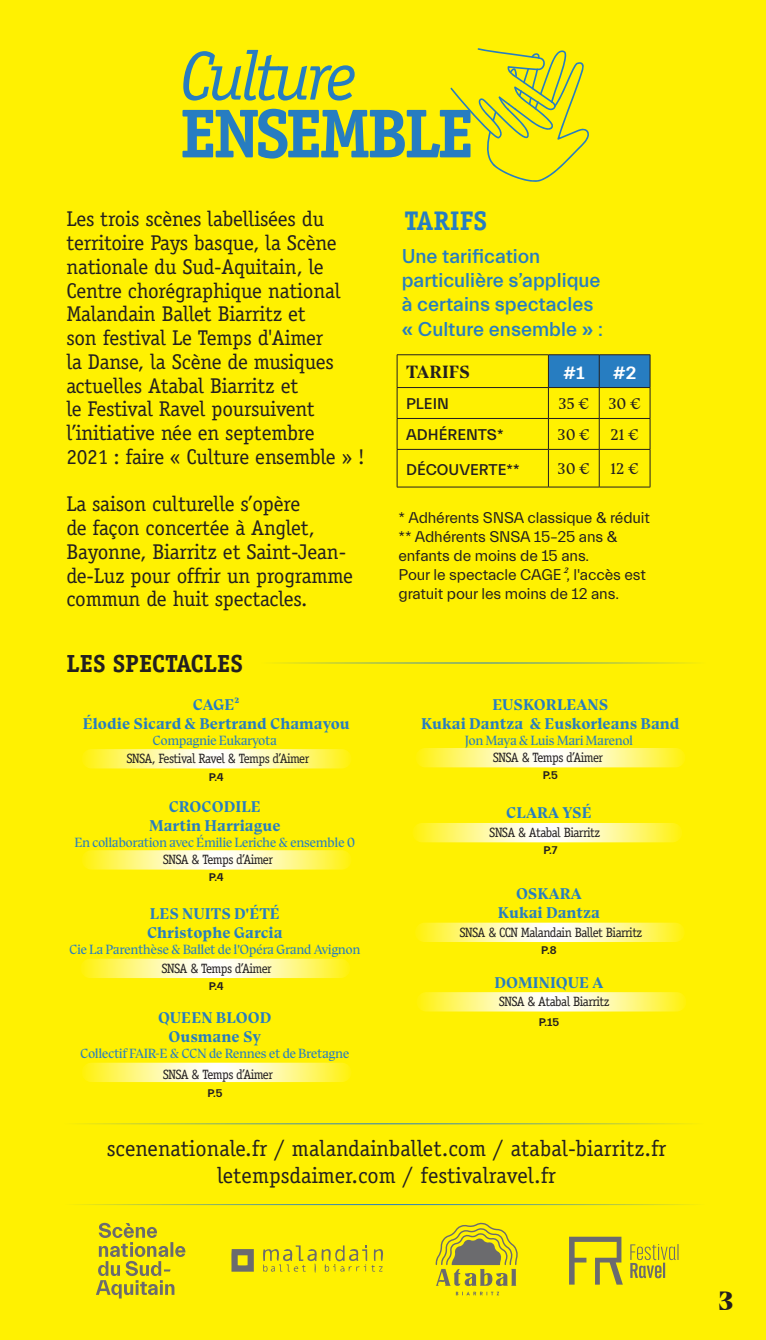
<style>
.page{position:relative;width:766px;height:1340px;background:#fff}
.page>*{position:absolute;margin:0;border:0;box-sizing:border-box;transform-origin:0 0}
.t1{font:700 69.3px "Officina Serif Std";letter-spacing:-.06em;color:#277dc1}
.t2{font:italic 69.3px "Officina Serif Std";letter-spacing:-.06em;color:#277dc1}
.t3{font:700 27px "Officina Serif Std";color:#277dc1}
.t4{font:900 27px "TRY Bluu Suuperstar";color:#231f20}
.t5{font:700 24.75px "Officina Serif Std";color:#231f20}
.t6{font:22.5px/27px "Officina Serif Std";color:#231f20;text-align:center}
.t7{font:21.38px/23.8px "Officina Serif Std";letter-spacing:-.01em;color:#231f20}
.t8{font:500 20.25px/24.3px "Everett";color:#277dc1}
.t9{font:700 18px "TRY Bluu Suuperstar";color:#231f20}
.t10{font:700 18px "Everett";color:#fff}
.t11{font:700 15.75px/18.9px "TRY Bluu Suuperstar";color:#277dc1;text-align:center}
.t12{font:15.75px/18.9px "Everett";letter-spacing:-.01em;color:#231f20}
.t13{font:500 15.75px "Everett";color:#231f20}
.t14{font:15.75px "TRY Bluu Suuperstar";color:#231f20}
.t15{font:13.5px "Officina Serif Std";letter-spacing:-.04em;color:#231f20;scale:.96 1}
.t16{font:13.5px "TRY Bluu Suuperstar";letter-spacing:-.04em;color:#277dc1}
.t17{font:700 11.25px "Everett";color:#231f20}
.s1{font-family:"TRY Bluu Suuperstar";font-style:italic}
</style>
<div class="page">
<div style="left:0;top:0;width:765px;height:1339px;background:#fff101"></div>
<svg style="left:450px;top:48px;width:139px;height:134px"></svg>
<svg style="left:231px;top:1249px;width:23px;height:22px"></svg>
<svg style="left:263px;top:1245px;width:120px;height:27px"></svg>
<svg style="left:96px;top:1222px;width:90px;height:76px"></svg>
<svg style="left:569px;top:1236px;width:53px;height:48px"></svg>
<svg style="left:630px;top:1244px;width:48px;height:34px"></svg>
<div style="left:549px;top:355px;width:100px;height:32px;background:#277dc1"></div>
<hr style="left:396px;top:354px;width:152px;height:1px;background:#231f20">
<hr style="left:396px;top:355px;width:1px;height:32px;background:#231f20">
<hr style="left:548px;top:354px;width:51px;height:1px;background:#231f20">
<hr style="left:548px;top:355px;width:1px;height:32px;background:#231f20">
<hr style="left:599px;top:354px;width:51px;height:1px;background:#231f20">
<hr style="left:598px;top:355px;width:1px;height:32px;background:#231f20">
<hr style="left:649px;top:355px;width:1px;height:32px;background:#231f20">
<hr style="left:396px;top:387px;width:152px;height:1px;background:#231f20">
<hr style="left:396px;top:388px;width:1px;height:30px;background:#231f20">
<hr style="left:548px;top:387px;width:51px;height:1px;background:#231f20">
<hr style="left:548px;top:388px;width:1px;height:30px;background:#231f20">
<hr style="left:599px;top:387px;width:51px;height:1px;background:#231f20">
<hr style="left:598px;top:388px;width:1px;height:30px;background:#231f20">
<hr style="left:649px;top:388px;width:1px;height:30px;background:#231f20">
<hr style="left:396px;top:418px;width:152px;height:1px;background:#231f20">
<hr style="left:396px;top:419px;width:1px;height:30px;background:#231f20">
<hr style="left:548px;top:418px;width:51px;height:1px;background:#231f20">
<hr style="left:548px;top:419px;width:1px;height:30px;background:#231f20">
<hr style="left:599px;top:418px;width:51px;height:1px;background:#231f20">
<hr style="left:598px;top:419px;width:1px;height:30px;background:#231f20">
<hr style="left:649px;top:419px;width:1px;height:30px;background:#231f20">
<hr style="left:396px;top:449px;width:152px;height:1px;background:#231f20">
<hr style="left:396px;top:449px;width:1px;height:38px;background:#231f20">
<hr style="left:548px;top:449px;width:51px;height:1px;background:#231f20">
<hr style="left:548px;top:449px;width:1px;height:38px;background:#231f20">
<hr style="left:599px;top:449px;width:51px;height:1px;background:#231f20">
<hr style="left:598px;top:449px;width:1px;height:38px;background:#231f20">
<hr style="left:649px;top:449px;width:1px;height:38px;background:#231f20">
<hr style="left:396px;top:486px;width:152px;height:1px;background:#231f20">
<hr style="left:548px;top:486px;width:51px;height:1px;background:#231f20">
<hr style="left:599px;top:486px;width:51px;height:1px;background:#231f20">
<hr style="left:261px;top:662px;width:444px;height:1px;background:#277dc1">
<hr style="left:64px;top:1123px;width:639px;height:1px;background:#277dc1">
<hr style="left:65px;top:1204px;width:639px;height:1px;background:#277dc1">
<svg style="left:435px;top:1222px;width:83px;height:63px"></svg>
<svg style="left:455px;top:1291px;width:44px;height:4px"></svg>
<svg style="left:82px;top:749px;width:269px;height:19px;background:#fff897"></svg>
<svg style="left:80px;top:958px;width:270px;height:20px;background:#fff892"></svg>
<svg style="left:416px;top:992px;width:270px;height:19px;background:#fff896"></svg>
<svg style="left:82px;top:1062px;width:269px;height:20px;background:#fff892"></svg>
<svg style="left:415px;top:922px;width:269px;height:20px;background:#fff893"></svg>
<svg style="left:412px;top:823px;width:270px;height:19px;background:#fff897"></svg>
<svg style="left:415px;top:748px;width:270px;height:19px;background:#fff897"></svg>
<svg style="left:82px;top:850px;width:269px;height:19px;background:#fff896"></svg>
<h1 class="t2" style="left:180px;top:36px;width:178px">Culture</h1>
<h1 class="t1" style="left:180px;top:91px;width:296px">ENSEMBLE</h1>
<p class="t7" style="left:66px;top:207px;width:300px">Les trois scènes labellisées du territoire Pays basque, la Scène nationale du Sud-Aquitain, le<br>Centre chorégraphique national<br>Malandain Ballet Biarritz et<br>son festival Le Temps d'Aimer<br>la Danse, la Scène de musiques actuelles Atabal Biarritz et<br>le Festival Ravel poursuivent l’initiative née en septembre<br>2021 : faire « Culture ensemble » !</p>
<p class="t7" style="left:66px;top:492px;width:288px">La saison culturelle s’opère<br>de façon concertée à Anglet,<br>Bayonne, Biarritz et Saint-Jean&shy;de-Luz pour offrir un programme commun de huit spectacles.</p>
<p class="t5" style="left:66px;top:647px;width:178px">LES SPECTACLES</p>
<p class="t11" style="left:83px;top:695px;width:268px">CAGE²<br>Élodie Sicard &amp; Bertrand Chamayou</p>
<p class="t16" style="left:153px;top:732px;width:126px">Compagnie Eukaryota</p>
<p class="t17" style="left:209px;top:770px;width:17px">P.4</p>
<p class="t11" style="left:149px;top:797px;width:133px">CROCODILE<br>Martin Harriague</p>
<p class="t16" style="left:74px;top:834px;width:282px">En collaboration avec Émilie Leriche &amp; ensemble 0</p>
<p class="t17" style="left:209px;top:870px;width:17px">P.4</p>
<p class="t11" style="left:147px;top:904px;width:137px;text-align:left">LES NUITS D'ÉTÉ<br>Christophe Garcia</p>
<p class="t16" style="left:69px;top:940px;width:292px">Cie La Parenthèse &amp; Ballet de l'Opéra Grand Avignon</p>
<p class="t17" style="left:209px;top:979px;width:17px">P.4</p>
<p class="t11" style="left:158px;top:1008px;width:115px">QUEEN BLOOD<br>Ousmane Sy</p>
<p class="t16" style="left:80px;top:1045px;width:271px">Collectif FAIR-E &amp; CCN de Rennes et de Bretagne</p>
<p class="t17" style="left:207px;top:1087px;width:16px">P.5</p>
<p class="t15" style="left:126px;top:750px;width:192px">SNSA, Festival Ravel &amp; Temps d’Aimer</p>
<p class="t15" style="left:163px;top:852px;width:116px">SNSA &amp; Temps d’Aimer</p>
<p class="t15" style="left:161px;top:960px;width:116px">SNSA &amp; Temps d’Aimer</p>
<p class="t15" style="left:163px;top:1066px;width:116px">SNSA &amp; Temps d’Aimer</p>
<p class="t3" style="left:404px;top:204px;width:84px">TARIFS</p>
<p class="t8" style="left:401px;top:244px;width:202px">Une tarification particulière s’applique à certains spectacles « Culture ensemble » :</p>
<p class="t9" style="left:406px;top:361px;width:65px">TARIFS</p>
<p class="t10" style="left:563px;top:362px;width:23px">#1</p>
<p class="t10" style="left:612px;top:362px;width:25px">#2</p>
<p class="t13" style="left:406px;top:395px;width:44px">PLEIN</p>
<p class="t14" style="left:558px;top:394px;width:84px">35 € 30 €</p>
<p class="t13" style="left:406px;top:426px;width:99px">ADHÉRENTS*</p>
<p class="t14" style="left:557px;top:425px;width:34px">30 €</p>
<p class="t14" style="left:610px;top:425px;width:30px">21 €</p>
<p class="t13" style="left:406px;top:461px;width:115px">DÉCOUVERTE**</p>
<p class="t14" style="left:557px;top:459px;width:34px">30 €</p>
<p class="t14" style="left:610px;top:459px;width:30px">12 €</p>
<p class="t12" style="left:398px;top:508px;width:253px">* Adhérents SNSA classique &amp; réduit ** Adhérents SNSA 15–25 ans &amp; enfants de moins de 15 ans.<br>Pour le spectacle CAGE<span class="s1">²</span>, l'accès est gratuit pour les moins de 12 ans.</p>
<p class="t11" style="left:421px;top:695px;width:260px">EUSKORLEANS<br>Kukai Dantza &amp; Euskorleans Band</p>
<p class="t16" style="left:464px;top:732px;width:170px">Jon Maya &amp; Luis Mari Marenol</p>
<p class="t17" style="left:542px;top:769px;width:16px">P.5</p>
<p class="t11" style="left:506px;top:802px;width:87px">CLARA YSÉ</p>
<p class="t17" style="left:543px;top:843px;width:15px">P.7</p>
<p class="t11" style="left:497px;top:884px;width:104px">OSKARA<br>Kukai Dantza</p>
<p class="t17" style="left:541px;top:943px;width:17px">P.8</p>
<p class="t11" style="left:494px;top:972px;width:110px">DOMINIQUE A</p>
<p class="t17" style="left:538px;top:1015px;width:22px">P.15</p>
<p class="t15" style="left:492px;top:749px;width:116px">SNSA &amp; Temps d’Aimer</p>
<p class="t15" style="left:489px;top:824px;width:117px">SNSA &amp; Atabal Biarritz</p>
<p class="t15" style="left:459px;top:924px;width:192px">SNSA &amp; CCN Malandain Ballet Biarritz</p>
<p class="t15" style="left:498px;top:993px;width:117px">SNSA &amp; Atabal Biarritz</p>
<p class="t6" style="left:107px;top:1135px;width:561px">scenenationale.fr / malandainballet.com / atabal-biarritz.fr letempsdaimer.com / festivalravel.fr</p>
<p class="t4" style="left:717px;top:1284px;width:18px">3</p>
</div>
